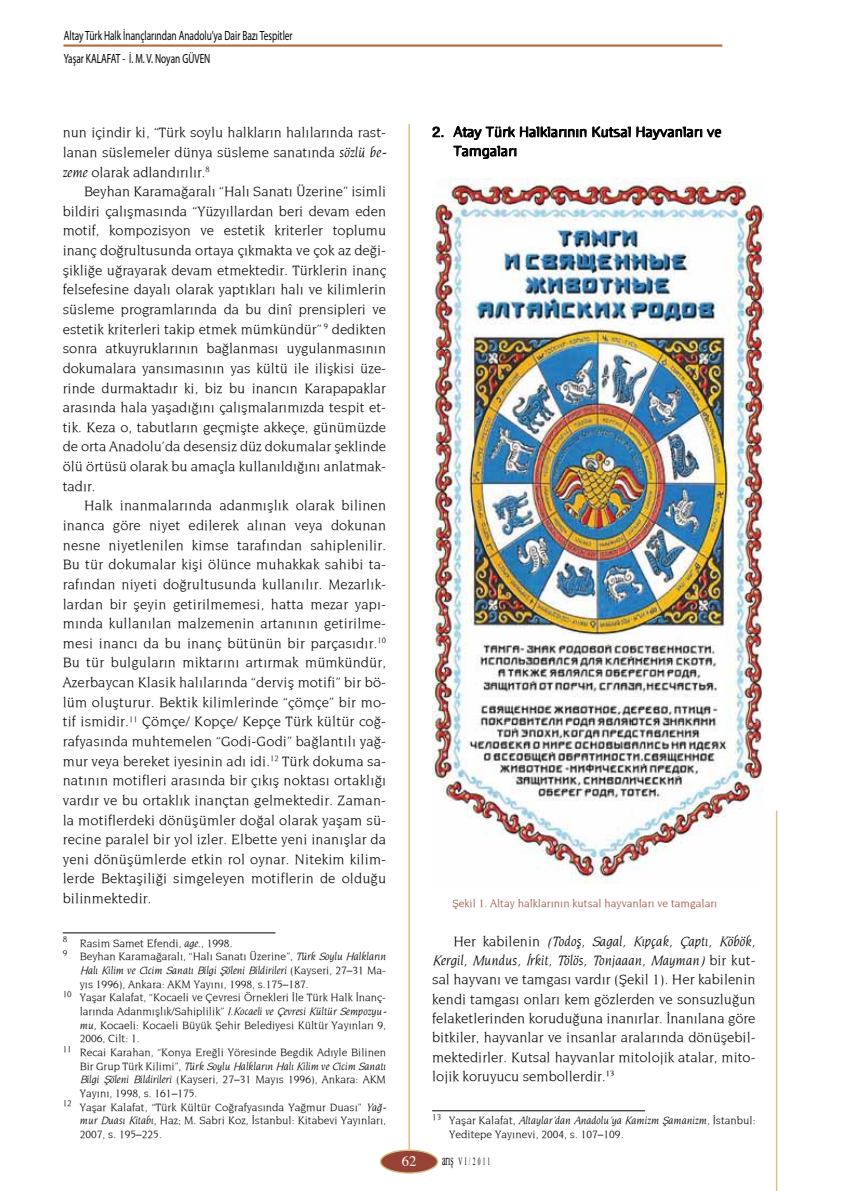
<style>
.page{position:relative;width:851px;height:1191px;background:#fff}
.page>*{position:absolute;margin:0;border:0;box-sizing:border-box;transform-origin:0 0}
.t1{font:14.55px/19.6px "Novarese";color:#000;text-align:justify}
.t2{font:14.55px "Times";color:#fff}
.t3{font:13.35px/23.5px "Myriad Pro";color:#000;scale:.7 1}
.t4{font:13.05px/19.2px "Hel Con Solaris";color:#000;scale:1.25 1}
.t5{font:11.4px/13.6px "Novarese";color:#000}
.t6{font:italic 11.4px "Novarese";color:#000}
.t7{font:11.4px "Novarese";color:#964335}
.t8{font:10.95px "Times New Roman";letter-spacing:.4em;color:#000;scale:.51 1}
.s1{font-style:italic}
.s2{font-style:normal}
.s3{font-size:15.6px}
</style>
<div class="page">
<hr style="left:408px;top:124px;width:2px;height:1026px;background:#d9bd86">
<hr style="left:63px;top:44px;width:659px;height:3px;background:#ba683d">
<hr style="left:775px;top:810px;width:2px;height:381px;background:#d9bd86">
<div style="left:380px;top:1150px;width:57px;height:23px;background:#964335;border-radius:50%"></div>
<div style="left:380px;top:1149px;width:58px;height:24px;border:1px solid #d9bd86;border-radius:50%"></div>
<svg style="left:432px;top:127px;width:11px;height:10px"></svg>
<svg style="left:592px;top:126px;width:38px;height:12px"></svg>
<svg style="left:636px;top:126px;width:85px;height:14px"></svg>
<svg style="left:453px;top:126px;width:133px;height:33px"></svg>
<img style="left:432px;top:178px;width:331px;height:705px">
<hr style="left:432px;top:1110px;width:212px;height:1px;background:#000">
<hr style="left:63px;top:932px;width:212px;height:1px;background:#000">
<p class="t3" style="left:64px;top:23px;width:328px">Altay Türk Halk İnançlarından Anadolu’ya Dair Bazı Tespitler<br>Yaşar KALAFAT - İ. M. V. Noyan GÜVEN</p>
<p class="t1" style="left:63px;top:122px;width:325px">nun içindir ki, “Türk soylu halkların halılarında rast&shy;lanan süslemeler dünya süsleme sanatında <span class="s1">sözlü be&shy;zeme</span> olarak adlandırılır.<sup>8</sup></p>
<p class="t1" style="left:63px;top:181px;width:325px;text-indent:21px">Beyhan Karamağaralı “Halı Sanatı Üzerine” isimli bildiri çalışmasında “Yüzyıllardan beri devam eden motif, kompozisyon ve estetik kriterler toplumu inanç doğrultusunda ortaya çıkmakta ve çok az deği&shy;şikliğe uğrayarak devam etmektedir. Türklerin inanç felsefesine dayalı olarak yaptıkları halı ve kilimlerin süsleme programlarında da bu dinî prensipleri ve estetik kriterleri takip etmek mümkündür” <sup>9</sup> dedikten sonra atkuyruklarının bağlanması uygulanmasının dokumalara yansımasının yas kültü ile ilişkisi üze&shy;rinde durmaktadır ki, biz bu inancın Karapapaklar arasında hala yaşadığını çalışmalarımızda tespit et&shy;tik. Keza o, tabutların geçmişte akkeçe, günümüzde de orta Anadolu’da desensiz düz dokumalar şeklinde ölü örtüsü olarak bu amaçla kullanıldığını anlatmak&shy;tadır.</p>
<p class="t1" style="left:63px;top:495px;width:325px;text-indent:21px">Halk inanmalarında adanmışlık olarak bilinen inanca göre niyet edilerek alınan veya dokunan nesne niyetlenilen kimse tarafından sahiplenilir.<br>Bu tür dokumalar kişi ölünce muhakkak sahibi ta&shy;rafından niyeti doğrultusunda kullanılır. Mezarlık&shy;lardan bir şeyin getirilmemesi, hatta mezar yapı&shy;mında kullanılan malzemenin artanının getirilme&shy;mesi inancı da bu inanç bütünün bir parçasıdır.<sup>10<br></sup>Bu tür bulguların miktarını artırmak mümkündür, Azerbaycan Klasik halılarında “derviş motifi” bir bö&shy;lüm oluşturur. Bektik kilimlerinde “çömçe” bir mo&shy;tif ismidir.<sup>11</sup> Çömçe/ Kopçe/ Kepçe Türk kültür coğ&shy;rafyasında muhtemelen “Godi-Godi” bağlantılı yağ&shy;mur veya bereket iyesinin adı idi.<sup>12</sup> Türk dokuma sa&shy;natının motifleri arasında bir çıkış noktası ortaklığı vardır ve bu ortaklık inançtan gelmektedir. Zaman&shy;la motiflerdeki dönüşümler doğal olarak yaşam sü&shy;recine paralel bir yol izler. Elbette yeni inanışlar da yeni dönüşümlerde etkin rol oynar. Nitekim kilim&shy;lerde Bektaşiliği simgeleyen motiflerin de olduğu bilinmektedir.</p>
<p class="t5" style="left:63px;top:935px;width:171px"><sup>8</sup> Rasim Samet Efendi, <span class="s1">age.,</span> 1998.</p>
<p class="t5" style="left:63px;top:949px;width:325px"><sup>9</sup> Beyhan Karamağaralı, “Halı Sanatı Üzerine”, <span class="s1">Türk Soylu Halkların</span></p>
<p class="t6" style="left:80px;top:963px;width:308px">Halı Kilim ve Cicim Sanatı Bilgi Şöleni Bildirileri <span class="s2">(Kayseri, 27–31 Ma-</span></p>
<p class="t5" style="left:80px;top:976px;width:230px">yıs 1996), Ankara: AKM Yayını, 1998, s.175–187.</p>
<p class="t5" style="left:63px;top:990px;width:325px"><sup>10</sup> Yaşar Kalafat, “Kocaeli ve Çevresi Örnekleri İle Türk Halk İnanç-</p>
<p class="t6" style="left:80px;top:1004px;width:308px"><span class="s2">larında Adanmışlık/Sahiplilik”</span> I.Kocaeli ve Çevresi Kültür Sempozyu-</p>
<p class="t5" style="left:80px;top:1017px;width:308px"><span class="s1">mu</span>, Kocaeli: Kocaeli Büyük Şehir Belediyesi Kültür Yayınları 9,</p>
<p class="t5" style="left:80px;top:1031px;width:61px">2006, Cilt: 1.</p>
<p class="t5" style="left:63px;top:1045px;width:325px"><sup>11</sup> Recai Karahan, “Konya Ereğli Yöresinde Begdik Adıyle Bilinen</p>
<p class="t6" style="left:80px;top:1059px;width:308px"><span class="s2">Bir Grup Türk Kilimi”,</span> Türk Soylu Halkların Halı Kilim ve Cicim Sanatı</p>
<p class="t5" style="left:80px;top:1072px;width:308px"><span class="s1">Bilgi Şöleni Bildirileri</span> (Kayseri, 27–31 Mayıs 1996), Ankara: AKM</p>
<p class="t5" style="left:80px;top:1086px;width:119px">Yayını, 1998, s. 161–175.</p>
<p class="t5" style="left:63px;top:1099px;width:325px"><sup>12</sup> Yaşar Kalafat, “Türk Kültür Coğrafyasında Yağmur Duası” <span class="s1">Yağ-</span></p>
<p class="t5" style="left:80px;top:1113px;width:308px"><span class="s1">mur Duası Kitabı</span>, Haz; M. Sabri Koz, İstanbul: Kitabevi Yayınları,</p>
<p class="t5" style="left:80px;top:1127px;width:84px">2007, s. 195–225.</p>
<p class="t4" style="left:453px;top:122px;width:216px;text-indent:-21px">2. Atay Türk Halklarının Kutsal Hayvanları ve<br>Tamgaları</p>
<p class="t7" style="left:452px;top:896px;width:266px">Şekil 1. Altay halklarının kutsal hayvanları ve tamgaları</p>
<p class="t1" style="left:432px;top:930px;width:325px;text-indent:21px">Her kabilenin <span class="s1">(Todoş, Sagal, Kıpçak, Çaptı, Köbök, Kergil, Mundus, İrkit, Tölös, Tonjaaan, Mayman)</span> bir kut&shy;sal hayvanı ve tamgası vardır (Şekil 1). Her kabilenin kendi tamgası onları kem gözlerden ve sonsuzluğun felaketlerinden koruduğuna inanırlar. İnanılana göre bitkiler, hayvanlar ve insanlar aralarında dönüşebil&shy;mektedirler. Kutsal hayvanlar mitolojik atalar, mito&shy;lojik koruyucu sembollerdir.<sup>13</sup></p>
<p class="t5" style="left:449px;top:1113px;width:308px;text-indent:-17px"><sup>13</sup> Yaşar Kalafat, <span class="s1">Altaylar’dan Anadolu’ya Kamizm Şamanizm</span>, İstanbul:<br>Yeditepe Yayınevi, 2004, s. 107–109.</p>
<p class="t2" style="left:402px;top:1147px;width:16px">62</p>
<p class="t8" style="left:442px;top:1154px;width:96px"><span class="s3">arış</span> VI/2011</p>
</div>
